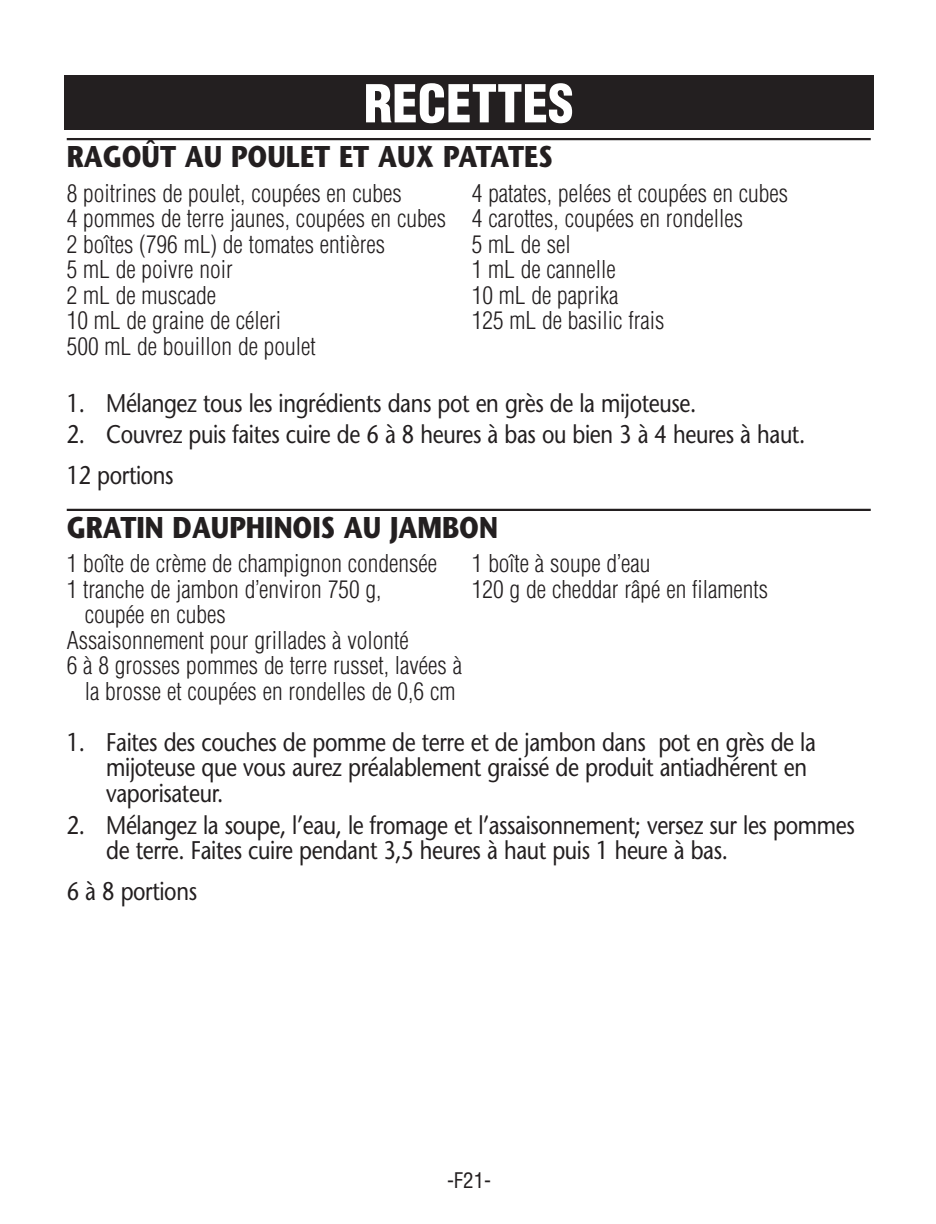
<style>
.page{position:relative;width:936px;height:1224px;background:#fff}
.page>*{position:absolute;margin:0;border:0;box-sizing:border-box;transform-origin:0 0}
.t1{font:900 condensed 51px "Helvetica";color:#fff}
.t2{font:700 30px "Stone Sans";color:#231f20;scale:.85 1}
.t3{font:25.5px/25.5px "Stone Sans";letter-spacing:-.02em;color:#231f20;scale:.85 1}
.t4{font:300 condensed 24px/25.5px "Helvetica";color:#231f20}
.t5{font:condensed 21px "Helvetica";color:#231f20}
</style>
<div class="page">
<svg style="left:64px;top:75px;width:810px;height:436px"></svg>
<p class="t1" style="left:364px;top:71px;width:211px">RECETTES</p>
<p class="t2" style="left:67px;top:138px;width:573px">RAGOÛT AU POULET ET AUX PATATES</p>
<p class="t4" style="left:67px;top:180px;width:336px">8 poitrines de poulet, coupées en cubes</p>
<p class="t4" style="left:67px;top:180px;width:723px;text-indent:405px">4 patates, pelées et coupées en cubes<br>4 pommes de terre jaunes, coupées en cubes 4 carottes, coupées en rondelles<br>2 boîtes (796 mL) de tomates entières</p>
<p class="t4" style="left:472px;top:231px;width:100px">5 mL de sel</p>
<p class="t4" style="left:67px;top:257px;width:168px">5 mL de poivre noir</p>
<p class="t4" style="left:472px;top:257px;width:146px">1 mL de cannelle</p>
<p class="t4" style="left:67px;top:282px;width:151px">2 mL de muscade</p>
<p class="t4" style="left:472px;top:282px;width:148px">10 mL de paprika</p>
<p class="t4" style="left:67px;top:308px;width:216px">10 mL de graine de céleri</p>
<p class="t4" style="left:472px;top:308px;width:194px">125 mL de basilic frais</p>
<p class="t4" style="left:67px;top:333px;width:251px">500 mL de bouillon de poulet</p>
<p class="t3" style="left:67px;top:390px;width:742px">1. Mélangez tous les ingrédients dans pot en grès de la mijoteuse.</p>
<p class="t3" style="left:67px;top:414px;width:870px;line-height:40.5px">2. Couvrez puis faites cuire de 6 à 8 heures à bas ou bien 3 à 4 heures à haut.<br>12 portions</p>
<p class="t2" style="left:67px;top:509px;width:509px">GRATIN DAUPHINOIS AU JAMBON</p>
<p class="t4" style="left:67px;top:551px;width:372px">1 boîte de crème de champignon condensée</p>
<p class="t4" style="left:472px;top:551px;width:180px">1 boîte à soupe d’eau</p>
<p class="t4" style="left:67px;top:576px;width:316px">1 tranche de jambon d’environ 750 g,</p>
<p class="t4" style="left:472px;top:576px;width:298px">120 g de cheddar râpé en filaments</p>
<p class="t4" style="left:85px;top:602px;width:142px">coupée en cubes</p>
<p class="t4" style="left:67px;top:627px;width:343px">Assaisonnement pour grillades à volonté</p>
<p class="t4" style="left:67px;top:653px;width:397px">6 à 8 grosses pommes de terre russet, lavées à</p>
<p class="t4" style="left:85px;top:678px;width:372px">la brosse et coupées en rondelles de 0,6 cm</p>
<p class="t3" style="left:106px;top:729px;width:836px;text-indent:-40px">1. Faites des couches de pomme de terre et de jambon dans pot en grès de la mijoteuse que vous aurez préalablement graissé de produit antiadhérent en vaporisateur.</p>
<p class="t3" style="left:106px;top:812px;width:882px;text-indent:-40px">2. Mélangez la soupe, l’eau, le fromage et l’assaisonnement; versez sur les pommes de terre. Faites cuire pendant 3,5 heures à haut puis 1 heure à bas.</p>
<p class="t3" style="left:67px;top:878px;width:155px">6 à 8 portions</p>
<p class="t5" style="left:447px;top:1167px;width:46px">-F21-</p>
</div>
